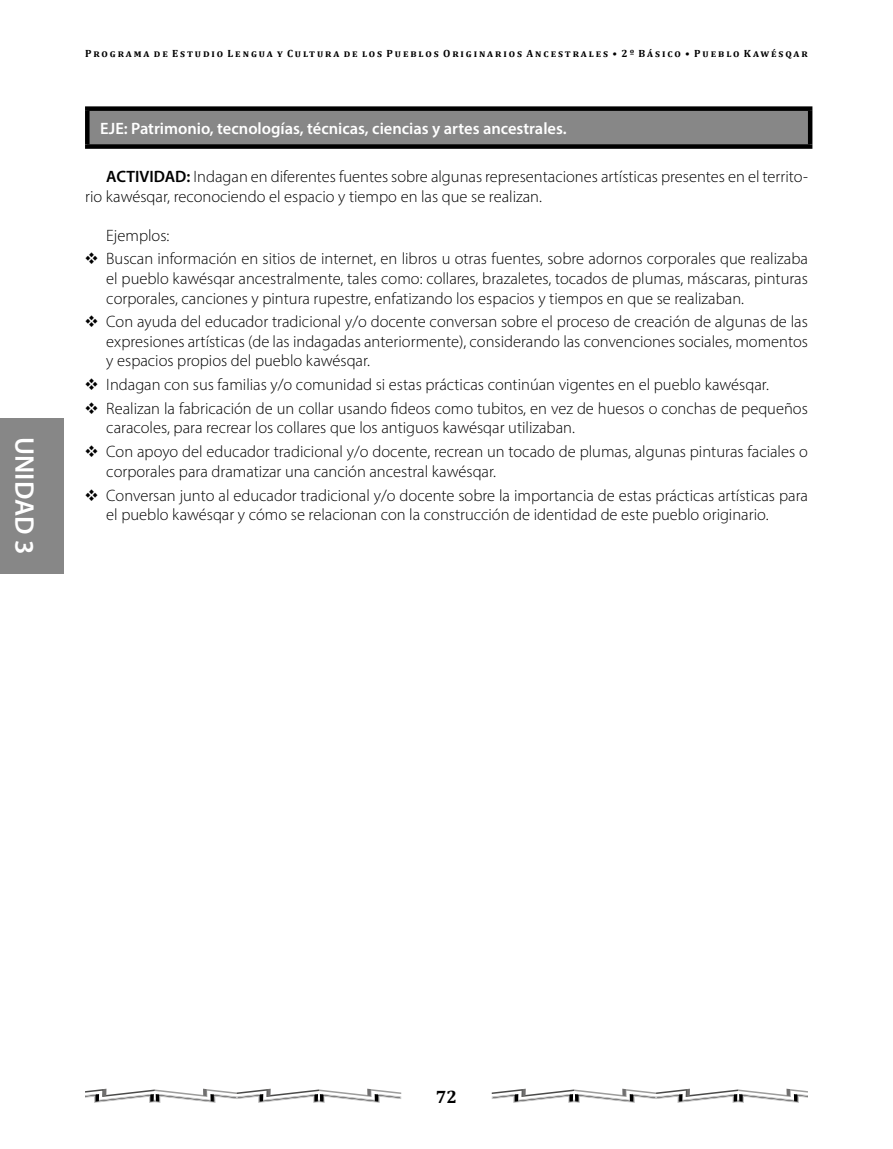
<style>
.page{position:relative;width:893px;height:1149px;background:#fff}
.page>*{position:absolute;margin:0;border:0;box-sizing:border-box;transform-origin:0 0}
.t1{font:600 27px "Myriad Pro";color:#fff}
.t2{font:700 18px "Cambria";color:#000}
.t3{font:300 16.5px/19.5px "Myriad Pro";color:#000}
.t4{font:600 16.5px "Myriad Pro";color:#fff}
.t5{font:700 10.5px "Cambria";letter-spacing:.185em;color:#000}
.s1{font-weight:600}
.s2{font-family:"Monotype Sorts";font-weight:400}
</style>
<div class="page">
<div style="left:0;top:418px;width:64px;height:155px;background:#878787"></div>
<svg style="left:85px;top:1088px;width:316px;height:14px"></svg>
<svg style="left:492px;top:1088px;width:316px;height:14px"></svg>
<div style="left:87px;top:109px;width:723px;height:37px;background:#878787"></div>
<div style="left:85px;top:106px;width:727px;height:5px;background:#000"></div>
<div style="left:85px;top:111px;width:5px;height:33px;background:#000"></div>
<hr style="left:808px;top:111px;width:4px;height:33px;background:#000">
<div style="left:85px;top:144px;width:727px;height:5px;background:#000"></div>
<h1 class="t1" style="left:42px;top:437px;width:119px;rotate:90deg">UNIDAD 3</h1>
<p class="t5" style="left:85px;top:46px;width:724px">Programa de Estudio Lengua y Cultura de los Pueblos Originarios Ancestrales • 2º Básico • Pueblo Kawésqar</p>
<p class="t4" style="left:100px;top:118px;width:468px">EJE: Patrimonio, tecnologías, técnicas, ciencias y artes ancestrales.</p>
<p class="t3" style="left:85px;top:167px;width:724px;text-indent:21px"><span class="s1">ACTIVIDAD:</span> Indagan en diferentes fuentes sobre algunas representaciones artísticas presentes en el territo&shy;rio kawésqar, reconociendo el espacio y tiempo en las que se realizan.</p>
<p class="t3" style="left:85px;top:223px;width:724px;line-height:23.7px;text-indent:21px">Ejemplos:<br><span class="s2">Y</span> Buscan información en sitios de internet, en libros u otras fuentes, sobre adornos corporales que realizaba</p>
<p class="t3" style="left:106px;top:268px;width:703px">el pueblo kawésqar ancestralmente, tales como: collares, brazaletes, tocados de plumas, máscaras, pinturas corporales, canciones y pintura rupestre, enfatizando los espacios y tiempos en que se realizaban.</p>
<p class="t3" style="left:106px;top:312px;width:703px;text-align:justify;text-indent:-21px"><span class="s2">Y</span> Con ayuda del educador tradicional y/o docente conversan sobre el proceso de creación de algunas de las expresiones artísticas (de las indagadas anteriormente), considerando las convenciones sociales, momentos y espacios propios del pueblo kawésqar.</p>
<p class="t3" style="left:85px;top:372px;width:724px;line-height:23.7px"><span class="s2">Y</span> Indagan con sus familias y/o comunidad si estas prácticas continúan vigentes en el pueblo kawésqar.<br><span class="s2">Y</span> Realizan la fabricación de un collar usando fideos como tubitos, en vez de huesos o conchas de pequeños</p>
<p class="t3" style="left:85px;top:416px;width:724px;line-height:23.7px;text-indent:21px">caracoles, para recrear los collares que los antiguos kawésqar utilizaban.<br><span class="s2">Y</span> Con apoyo del educador tradicional y/o docente, recrean un tocado de plumas, algunas pinturas faciales o</p>
<p class="t3" style="left:85px;top:459px;width:724px;line-height:23.7px;text-indent:21px">corporales para dramatizar una canción ancestral kawésqar.<br><span class="s2">Y</span> Conversan junto al educador tradicional y/o docente sobre la importancia de estas prácticas artísticas para</p>
<p class="t3" style="left:106px;top:504px;width:664px">el pueblo kawésqar y cómo se relacionan con la construcción de identidad de este pueblo originario.</p>
<p class="t2" style="left:436px;top:1083px;width:23px">72</p>
</div>
